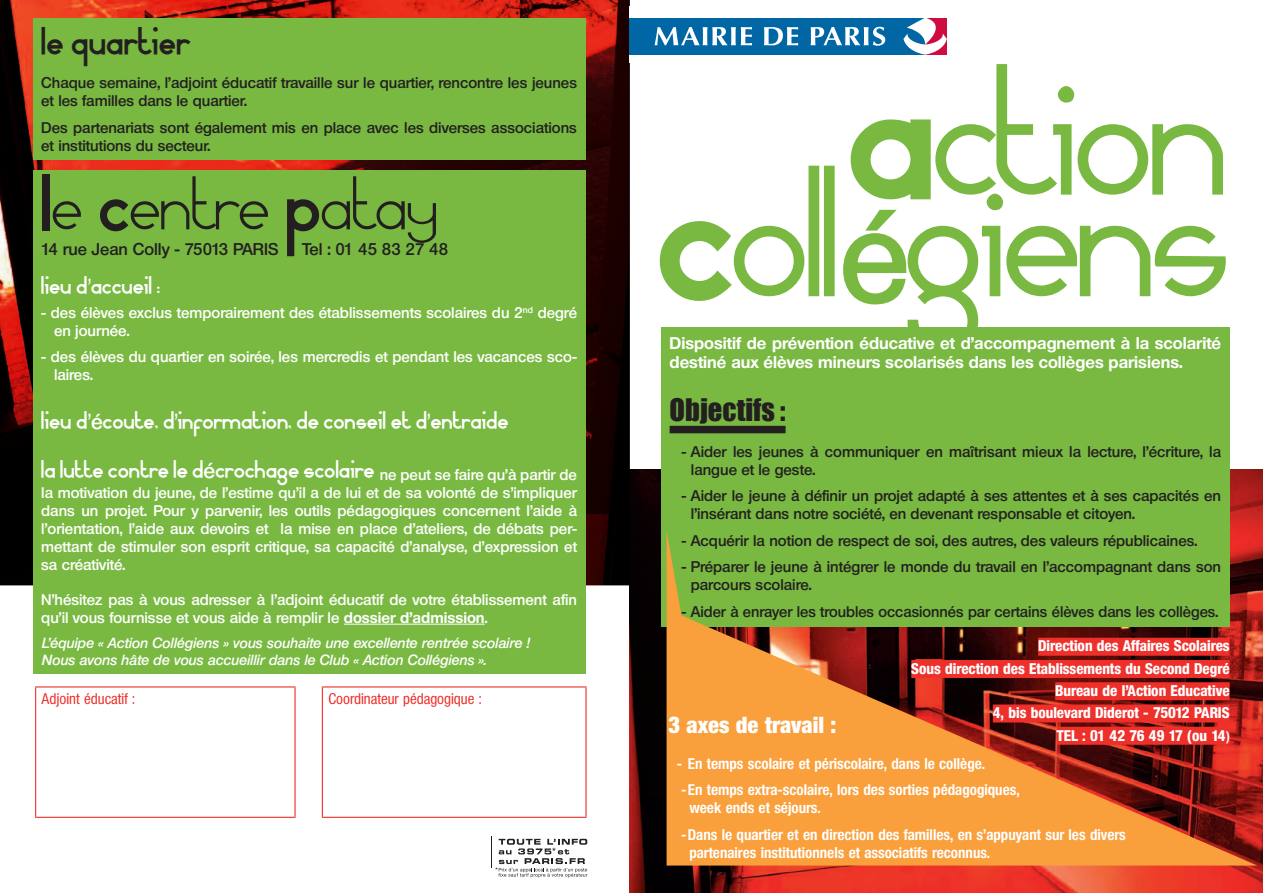
<style>
.page{position:relative;width:1263px;height:893px;background:#fff}
.page>*{position:absolute;margin:0;border:0;box-sizing:border-box;transform-origin:0 0}
.t1{font:78px "Mamma Gamma";color:#231f20}
.t2{font:37.5px "Mamma Gamma";color:#231f20}
.t3{font:28.5px "Impact";color:#231f20}
.t4{font:24px "Mamma Gamma";color:#fff}
.t5{font:800 condensed 22.5px "Olnova";color:#fff}
.t6{font:700 16.5px/19.8px "Olnova";color:#fff}
.t7{font:600 16.5px "Olnova";color:#231f20}
.t8{font:600 15px/18px "Olnova";color:#231f20}
.t9{font:600 15px/18px "Olnova";color:#fff}
.t10{font:700 condensed 15px/18px "Olnova";color:#fff}
.t11{font:800 condensed 15px "Olnova";color:#fff}
.t12{font:500 condensed 15px "Olnova";color:#ee2f2a}
.t13{font:italic 600 14.25px "Olnova";color:#fff}
.s1{font-size:58.5px}
.s2{font-family:"Olnova"}
.s3{font-family:"Olnova";font-weight:600;font-size:21px}
.s4{font-family:"Olnova";font-weight:600;font-size:15px}
.s5{font-weight:700}
.s6{font-weight:700;font-size:13.5px}
</style>
<div class="page">
<img style="left:0;top:0;width:629px;height:585px">
<svg style="left:629px;top:18px;width:318px;height:37px"></svg>
<img style="left:629px;top:470px;width:634px;height:423px">
<svg style="left:659px;top:165px;width:567px;height:162px"></svg>
<svg style="left:849px;top:64px;width:375px;height:137px"></svg>
<div style="left:661px;top:327px;width:569px;height:299px;background:#79b942"></div>
<div style="left:670px;top:426px;width:115px;height:7px;background:#231f20"></div>
<svg style="left:666px;top:531px;width:591px;height:334px"></svg>
<div style="left:33px;top:170px;width:552px;height:504px;background:#79b942"></div>
<hr style="left:344px;top:624px;width:141px;height:1px;background:#fff">
<div style="left:33px;top:18px;width:552px;height:141px;background:#79b942"></div>
<div style="left:1038px;top:638px;width:192px;height:18px;background:#ee2f2a"></div>
<div style="left:911px;top:660px;width:319px;height:18px;background:#ee2f2a"></div>
<div style="left:1055px;top:682px;width:175px;height:18px;background:#ee2f2a"></div>
<div style="left:993px;top:704px;width:237px;height:18px;background:#ee2f2a"></div>
<div style="left:1057px;top:727px;width:173px;height:18px;background:#ee2f2a"></div>
<hr style="left:35px;top:686px;width:261px;height:1px;background:#ee2f2a">
<hr style="left:35px;top:687px;width:1px;height:130px;background:#ee2f2a">
<hr style="left:294px;top:687px;width:2px;height:130px;background:#ee2f2a">
<hr style="left:322px;top:686px;width:265px;height:1px;background:#ee2f2a">
<hr style="left:322px;top:687px;width:1px;height:130px;background:#ee2f2a">
<hr style="left:585px;top:687px;width:2px;height:130px;background:#ee2f2a">
<hr style="left:35px;top:817px;width:261px;height:1px;background:#ee2f2a">
<hr style="left:322px;top:817px;width:265px;height:1px;background:#ee2f2a">
<hr style="left:491px;top:836px;width:1px;height:31px;background:#231f20">
<svg style="left:495px;top:839px;width:92px;height:39px"></svg>
<p class="t2" style="left:41px;top:27px;width:150px">LE QUARTIER</p>
<p class="t8" style="left:41px;top:74px;width:537px">Chaque semaine, l’adjoint éducatif travaille sur le quartier, rencontre les jeunes et les familles dans le quartier.</p>
<p class="t8" style="left:41px;top:118px;width:537px">Des partenariats sont également mis en place avec les diverses associations et institutions du secteur.</p>
<p class="t1" style="left:41px;top:174px;width:399px">Le Centre Pata<span class="s1">y</span></p>
<p class="t7" style="left:41px;top:240px;width:239px">14 rue Jean Colly - 75013 PARIS</p>
<p class="t7" style="left:302px;top:240px;width:147px">Tel : 01 45 83 27 48</p>
<p class="t4" style="left:41px;top:276px;width:121px">LIEU D<span class="s2">’</span>ACCUEIL :</p>
<p class="t9" style="left:54px;top:303px;width:524px;text-indent:-13px">- des élèves exclus temporairement des établissements scolaires du 2<sup>nd</sup> degré en journée.</p>
<p class="t9" style="left:54px;top:348px;width:524px;text-indent:-13px">- des élèves du quartier en soirée, les mercredis et pendant les vacances sco&shy;laires.</p>
<p class="t4" style="left:41px;top:411px;width:469px">LIEU D<span class="s2">’</span><span class="s3">é</span>COUTE, D<span class="s2">’</span>INFORMATION, DE CONSEIL ET D<span class="s2">’</span>ENTRAIDE</p>
<p class="t4" style="left:41px;top:460px;width:537px">LA LUTTE CONTRE LE D<span class="s3">é</span>CROCHAGE SCOLAIRE <span class="s4">ne peut se faire qu’à partir de</span></p>
<p class="t9" style="left:41px;top:483px;width:537px;text-align:justify">la motivation du jeune, de l’estime qu’il a de lui et de sa volonté de s’impliquer dans un projet. Pour y parvenir, les outils pédagogiques concernent l’aide à l’orientation, l’aide aux devoirs et la mise en place d’ateliers, de débats per&shy;mettant de stimuler son esprit critique, sa capacité d’analyse, d’expression et sa créativité.</p>
<p class="t9" style="left:41px;top:590px;width:537px">N’hésitez pas à vous adresser à l’adjoint éducatif de votre établissement afin qu’il vous fournisse et vous aide à remplir le <span class="s5">dossier d’admission</span>.</p>
<p class="t13" style="left:41px;top:635px;width:490px">L’équipe « Action Collégiens » vous souhaite une excellente rentrée scolaire !</p>
<p class="t13" style="left:41px;top:652px;width:446px">Nous avons hâte de vous accueillir dans le Club « Action Collégiens ».</p>
<p class="t12" style="left:42px;top:690px;width:95px">Adjoint éducatif :</p>
<p class="t12" style="left:328px;top:690px;width:155px">Coordinateur pédagogique :</p>
<p class="t6" style="left:670px;top:333px;width:553px">Dispositif de prévention éducative et d’accompagnement à la scolarité destiné aux élèves mineurs scolarisés dans les collèges parisiens.</p>
<p class="t3" style="left:670px;top:392px;width:117px">Objectifs :</p>
<p class="t8" style="left:691px;top:442px;width:532px;text-indent:-9px">- Aider les jeunes à communiquer en maîtrisant mieux la lecture, l’écriture, la langue et le geste.</p>
<p class="t8" style="left:691px;top:487px;width:532px;text-indent:-9px">- Aider le jeune à définir un projet adapté à ses attentes et à ses capacités en l’insérant dans notre société, en devenant responsable et citoyen.</p>
<p class="t8" style="left:682px;top:531px;width:517px">- Acquérir la notion de respect de soi, des autres, des valeurs républicaines.</p>
<p class="t8" style="left:691px;top:558px;width:532px;text-indent:-9px">- Préparer le jeune à intégrer le monde du travail en l’accompagnant dans son parcours scolaire.</p>
<p class="t8" style="left:681px;top:602px;width:538px">- Aider à enrayer les troubles occasionnés par certains élèves dans les collèges.</p>
<p class="t11" style="left:1038px;top:637px;width:193px">Direction des Affaires Scolaires</p>
<p class="t11" style="left:911px;top:659px;width:320px">Sous direction des Etablissements du Second Degré</p>
<p class="t11" style="left:1055px;top:682px;width:176px">Bureau de l’Action Educative</p>
<p class="t11" style="left:993px;top:704px;width:238px">4, bis boulevard Diderot - 75012 PARIS</p>
<p class="t11" style="left:1057px;top:726px;width:174px">TEL : 01 42 76 49 17 (ou 14<span class="s6">)</span></p>
<p class="t5" style="left:668px;top:711px;width:170px">3 axes de travail :</p>
<p class="t10" style="left:677px;top:754px;width:310px">- En temps scolaire et périscolaire, dans le collège.</p>
<p class="t10" style="left:689px;top:781px;width:332px;text-indent:-8px">-En temps extra-scolaire, lors des sorties pédagogiques, week ends et séjours.</p>
<p class="t10" style="left:689px;top:825px;width:438px;text-indent:-8px">-Dans le quartier et en direction des familles, en s’appuyant sur les divers partenaires institutionnels et associatifs reconnus.</p>
</div>
